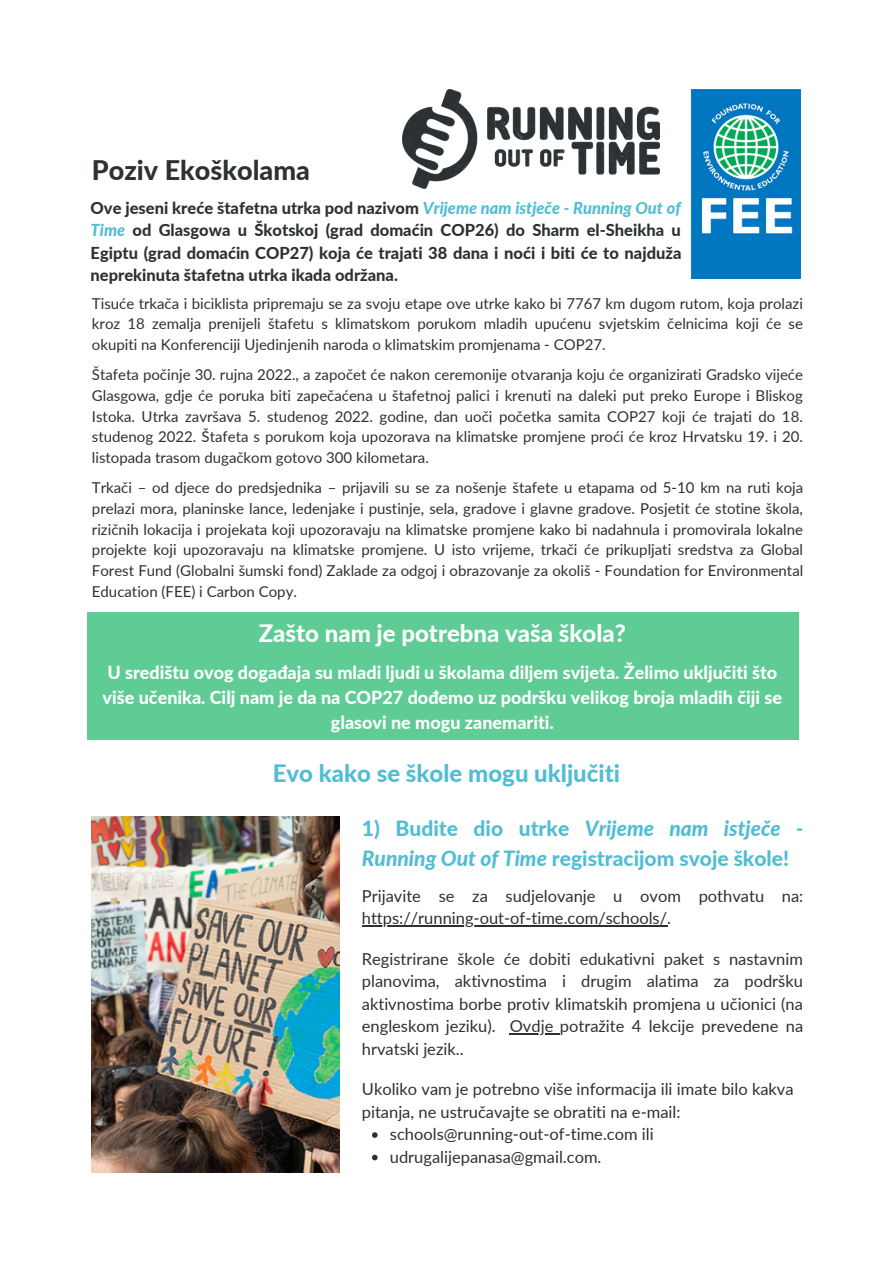
<style>
.page{position:relative;width:893px;height:1264px;background:#fff}
.page>*{position:absolute;margin:0;border:0;box-sizing:border-box;transform-origin:0 0}
.t1{font:800 27px "Lato";color:#2d3134}
.t2{font:800 24px "Lato";color:#fff}
.t3{font:800 24px "Lato";color:#51bdd5}
.t4{font:800 21px/29.2px "Lato";color:#51bdd5}
.t5{font:800 18px/24.8px "Lato";color:#fff;text-align:center}
.t6{font:16.5px/22.5px "Lato";color:#2d3134}
.t7{font:800 16.5px/22.5px "Lato";color:#2d3134;text-align:justify}
.t8{font:15px/20.5px "Lato";color:#2d3134;text-align:justify}
.s1{font-style:italic;color:#51bdd5}
.s2{font-style:italic}
</style>
<div class="page">
<img style="left:690px;top:89px;width:110px;height:189px">
<img style="left:403px;top:89px;width:256px;height:99px">
<div style="left:87px;top:612px;width:711px;height:127px;background:#5fcc95"></div>
<img style="left:92px;top:816px;width:247px;height:356px">
<svg style="left:372px;top:1132px;width:5px;height:5px"></svg>
<svg style="left:372px;top:1154px;width:5px;height:6px"></svg>
<hr style="left:362px;top:925px;width:305px;height:1px;background:#2d3134">
<hr style="left:509px;top:1033px;width:51px;height:1px;background:#2d3134">
<h1 class="t1" style="left:92px;top:153px;width:219px">Poziv Ekoškolama</h1>
<p class="t7" style="left:91px;top:196px;width:592px">Ove jeseni kreće štafetna utrka pod nazivom <span class="s1">Vrijeme nam istječe - Running Out of Time</span> od Glasgowa u Škotskoj (grad domaćin COP26) do Sharm el-Sheikha u Egiptu (grad domaćin COP27) koja će trajati 38 dana i noći i biti će to najduža neprekinuta štafetna utrka ikada održana.</p>
<p class="t8" style="left:92px;top:292px;width:712px">Tisuće trkača i biciklista pripremaju se za svoju etape ove utrke kako bi 7767 km dugom rutom, koja prolazi kroz 18 zemalja prenijeli štafetu s klimatskom porukom mladih upućenu svjetskim čelnicima koji će se okupiti na Konferenciji Ujedinjenih naroda o klimatskim promjenama - COP27.</p>
<p class="t8" style="left:92px;top:364px;width:712px">Štafeta počinje 30. rujna 2022., a započet će nakon ceremonije otvaranja koju će organizirati Gradsko vijeće Glasgowa, gdje će poruka biti zapečaćena u štafetnoj palici i krenuti na daleki put preko Europe i Bliskog Istoka. Utrka završava 5. studenog 2022. godine, dan uoči početka samita COP27 koji će trajati do 18. studenog 2022. Štafeta s porukom koja upozorava na klimatske promjene proći će kroz Hrvatsku 19. i 20. listopada trasom dugačkom gotovo 300 kilometara.</p>
<p class="t8" style="left:92px;top:477px;width:712px">Trkači – od djece do predsjednika – prijavili su se za nošenje štafete u etapama od 5-10 km na ruti koja prelazi mora, planinske lance, ledenjake i pustinje, sela, gradove i glavne gradove. Posjetit će stotine škola, rizičnih lokacija i projekata koji upozoravaju na klimatske promjene kako bi nadahnula i promovirala lokalne projekte koji upozoravaju na klimatske promjene. U isto vrijeme, trkači će prikupljati sredstva za Global Forest Fund (Globalni šumski fond) Zaklade za odgoj i obrazovanje za okoliš - Foundation for Environmental Education (FEE) i Carbon Copy.</p>
<h2 class="t2" style="left:259px;top:618px;width:368px">Zašto nam je potrebna vaša škola?</h2>
<p class="t5" style="left:103px;top:660px;width:681px">U središtu ovog događaja su mladi ljudi u školama diljem svijeta. Želimo uključiti što više učenika. Cilj nam je da na COP27 dođemo uz podršku velikog broja mladih čiji se glasovi ne mogu zanemariti.</p>
<h2 class="t3" style="left:273px;top:758px;width:349px">Evo kako se škole mogu uključiti</h2>
<h3 class="t4" style="left:362px;top:813px;width:443px">1) Budite dio utrke <span class="s2">Vrijeme nam istječe -<br>Running Out of Time</span> registracijom svoje škole!</h3>
<p class="t6" style="left:362px;top:884px;width:443px">Prijavite se za sudjelovanje u ovom pothvatu na: https://running-out-of-time.com/schools/.</p>
<p class="t6" style="left:362px;top:947px;width:443px;text-align:justify">Registrirane škole će dobiti edukativni paket s nastavnim planovima, aktivnostima i drugim alatima za podršku aktivnostima borbe protiv klimatskih promjena u učionici (na engleskom jeziku). Ovdje potražite 4 lekcije prevedene na hrvatski jezik..</p>
<p class="t6" style="left:362px;top:1077px;width:433px">Ukoliko vam je potrebno više informacija ili imate bilo kakva pitanja, ne ustručavajte se obratiti na e-mail:</p>
<p class="t6" style="left:390px;top:1122px;width:265px">schools@running-out-of-time.com ili udrugalijepanasa@gmail.com.</p>
</div>
